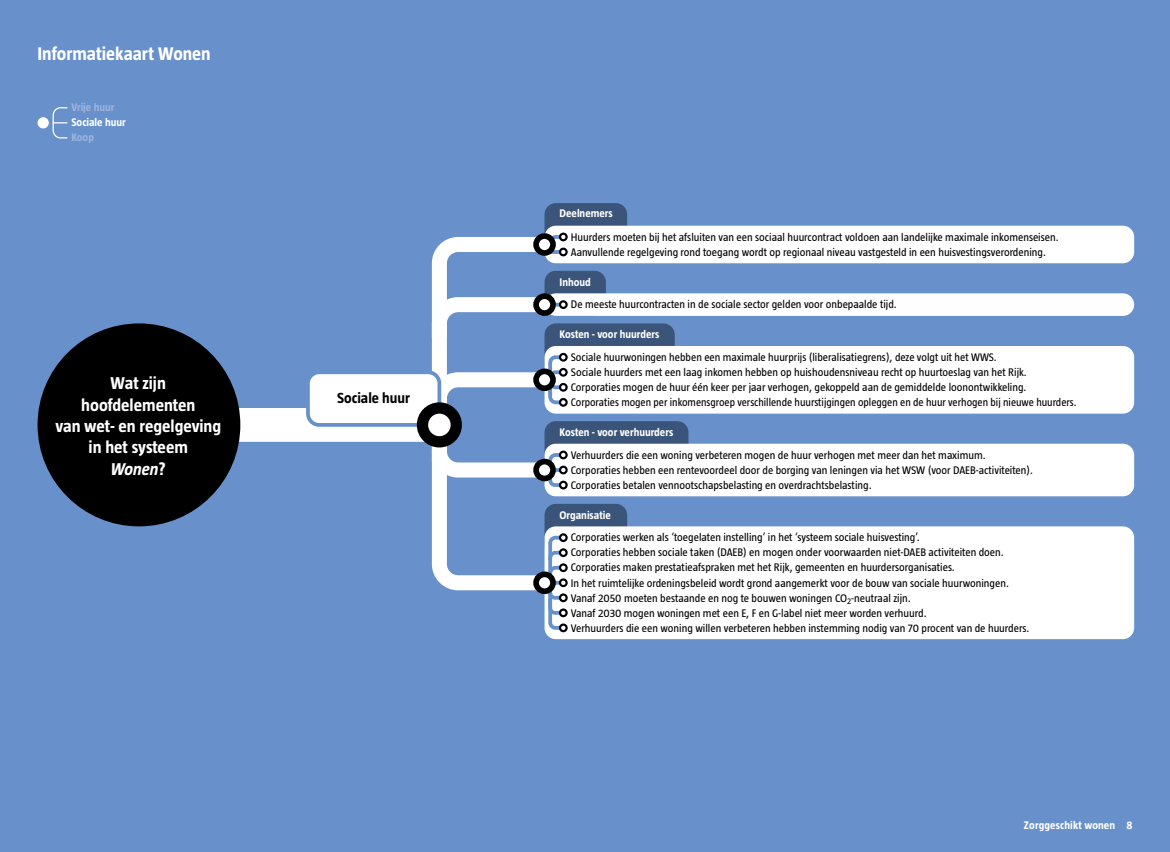
<style>
.page{position:relative;width:1170px;height:852px;background:#fff}
.page>*{position:absolute;margin:0;border:0;box-sizing:border-box;transform-origin:0 0}
.t1{font:700 18.75px "Taz";color:#fff}
.t2{font:700 17.5px/21.2px "Taz";color:#fff;text-align:center}
.t3{font:700 15px "Taz";color:#000}
.t4{font:11.25px/15px "Taz";color:#000}
.t5{font:700 11.25px "Taz";color:#fff}
.t6{font:700 11.25px "Taz";color:#9cb3dd}
.s1{font-style:italic}
</style>
<div class="page">
<div style="left:0;top:0;width:1170px;height:851px;background:#6891cb"></div>
<div style="left:140px;top:408px;width:299px;height:33px;background:#fff"></div>
<div style="left:308px;top:372px;width:131px;height:53px;background:#fff;border-radius:11px"></div>
<div style="left:306px;top:370px;width:135px;height:56px;border:4px solid #6891cb;border-radius:11px"></div>
<div style="left:545px;top:421px;width:144px;height:56px;background:#3b5479;border-radius:11px"></div>
<div style="left:545px;top:443px;width:589px;height:53px;background:#fff;border-radius:11px"></div>
<div style="left:545px;top:203px;width:82px;height:56px;background:#3b5479;border-radius:11px"></div>
<div style="left:545px;top:226px;width:589px;height:37px;background:#fff;border-radius:11px"></div>
<div style="left:545px;top:323px;width:130px;height:53px;background:#3b5479;border-radius:11px"></div>
<div style="left:545px;top:346px;width:589px;height:67px;background:#fff;border-radius:11px"></div>
<div style="left:545px;top:271px;width:61px;height:45px;background:#3b5479;border-radius:11px"></div>
<div style="left:545px;top:293px;width:589px;height:23px;background:#fff;border-radius:11px"></div>
<div style="left:545px;top:503px;width:82px;height:53px;background:#3b5479;border-radius:11px"></div>
<div style="left:545px;top:526px;width:589px;height:113px;background:#fff;border-radius:11px"></div>
<svg style="left:424px;top:229px;width:143px;height:402px"></svg>
<svg style="left:422px;top:408px;width:34px;height:33px"></svg>
<div style="left:417px;top:402px;width:45px;height:45px;border:11px solid #000;border-radius:50%"></div>
<div style="left:536px;top:461px;width:17px;height:17px;background:#fff;border-radius:50%"></div>
<div style="left:533px;top:458px;width:23px;height:23px;border:6px solid #000;border-radius:50%"></div>
<div style="left:559px;top:450px;width:9px;height:9px;border:2px solid #000;border-radius:50%"></div>
<div style="left:559px;top:465px;width:9px;height:9px;border:2px solid #000;border-radius:50%"></div>
<div style="left:559px;top:480px;width:9px;height:9px;border:2px solid #000;border-radius:50%"></div>
<div style="left:536px;top:236px;width:17px;height:17px;background:#fff;border-radius:50%"></div>
<div style="left:533px;top:233px;width:23px;height:23px;border:6px solid #000;border-radius:50%"></div>
<div style="left:559px;top:232px;width:9px;height:9px;border:2px solid #000;border-radius:50%"></div>
<div style="left:559px;top:247px;width:9px;height:9px;border:2px solid #000;border-radius:50%"></div>
<div style="left:536px;top:371px;width:17px;height:17px;background:#fff;border-radius:50%"></div>
<div style="left:533px;top:368px;width:23px;height:23px;border:6px solid #000;border-radius:50%"></div>
<div style="left:560px;top:354px;width:7px;height:6px;background:#fff;border-radius:50%"></div>
<div style="left:559px;top:353px;width:9px;height:8px;border:2px solid #000;border-radius:50%"></div>
<div style="left:560px;top:369px;width:7px;height:6px;background:#fff;border-radius:50%"></div>
<div style="left:559px;top:368px;width:9px;height:8px;border:2px solid #000;border-radius:50%"></div>
<div style="left:560px;top:384px;width:7px;height:6px;background:#fff;border-radius:50%"></div>
<div style="left:559px;top:383px;width:9px;height:8px;border:2px solid #000;border-radius:50%"></div>
<div style="left:560px;top:399px;width:7px;height:6px;background:#fff;border-radius:50%"></div>
<div style="left:559px;top:398px;width:9px;height:8px;border:2px solid #000;border-radius:50%"></div>
<div style="left:560px;top:301px;width:7px;height:7px;background:#fff;border-radius:50%"></div>
<div style="left:559px;top:300px;width:9px;height:9px;border:2px solid #000;border-radius:50%"></div>
<div style="left:536px;top:296px;width:17px;height:17px;background:#fff;border-radius:50%"></div>
<div style="left:533px;top:293px;width:23px;height:23px;border:6px solid #000;border-radius:50%"></div>
<div style="left:536px;top:574px;width:17px;height:17px;background:#fff;border-radius:50%"></div>
<div style="left:533px;top:571px;width:23px;height:23px;border:6px solid #000;border-radius:50%"></div>
<div style="left:560px;top:534px;width:7px;height:6px;background:#fff;border-radius:50%"></div>
<div style="left:559px;top:533px;width:9px;height:9px;border:2px solid #000;border-radius:50%"></div>
<div style="left:560px;top:549px;width:7px;height:7px;background:#fff;border-radius:50%"></div>
<div style="left:559px;top:548px;width:9px;height:9px;border:2px solid #000;border-radius:50%"></div>
<div style="left:560px;top:564px;width:7px;height:7px;background:#fff;border-radius:50%"></div>
<div style="left:559px;top:563px;width:9px;height:9px;border:2px solid #000;border-radius:50%"></div>
<div style="left:560px;top:579px;width:7px;height:7px;background:#fff;border-radius:50%"></div>
<div style="left:559px;top:578px;width:9px;height:9px;border:2px solid #000;border-radius:50%"></div>
<div style="left:560px;top:594px;width:7px;height:7px;background:#fff;border-radius:50%"></div>
<div style="left:559px;top:593px;width:9px;height:9px;border:2px solid #000;border-radius:50%"></div>
<div style="left:560px;top:609px;width:7px;height:7px;background:#fff;border-radius:50%"></div>
<div style="left:559px;top:608px;width:9px;height:9px;border:2px solid #000;border-radius:50%"></div>
<div style="left:560px;top:624px;width:7px;height:7px;background:#fff;border-radius:50%"></div>
<div style="left:559px;top:623px;width:9px;height:9px;border:2px solid #000;border-radius:50%"></div>
<div style="left:38px;top:323px;width:202px;height:203px;background:#000;border-radius:50%"></div>
<div style="left:38px;top:117px;width:11px;height:11px;background:#fff;border-radius:50%"></div>
<svg style="left:52px;top:107px;width:16px;height:32px"></svg>
<h1 class="t1" style="left:38px;top:43px;width:175px">Informatiekaart Wonen</h1>
<p class="t6" style="left:71px;top:101px;width:45px">Vrije huur</p>
<p class="t5" style="left:71px;top:116px;width:56px">Sociale huur</p>
<p class="t6" style="left:71px;top:131px;width:24px">Koop</p>
<h2 class="t2" style="left:55px;top:372px;width:167px">Wat zijn hoofdelementen<br>van wet- en regelgeving in het systeem<br><span class="s1">Wonen</span>?</h2>
<h3 class="t3" style="left:337px;top:389px;width:74px">Sociale huur</h3>
<p class="t5" style="left:560px;top:207px;width:55px">Deelnemers</p>
<p class="t4" style="left:571px;top:229px;width:489px">Huurders moeten bij het afsluiten van een sociaal huurcontract voldoen aan landelijke maximale inkomenseisen.<br>Aanvullende regelgeving rond toegang wordt op regionaal niveau vastgesteld in een huisvestingsverordening.</p>
<p class="t5" style="left:560px;top:275px;width:33px">Inhoud</p>
<p class="t4" style="left:571px;top:297px;width:328px">De meeste huurcontracten in de sociale sector gelden voor onbepaalde tijd.</p>
<p class="t5" style="left:560px;top:328px;width:101px">Kosten - voor huurders</p>
<p class="t4" style="left:571px;top:349px;width:507px">Sociale huurwoningen hebben een maximale huurprijs (liberalisatiegrens), deze volgt uit het WWS.<br>Sociale huurders met een laag inkomen hebben op huishoudensniveau recht op huurtoeslag van het Rijk.<br>Corporaties mogen de huur één keer per jaar verhogen, gekoppeld aan de gemiddelde loonontwikkeling.<br>Corporaties mogen per inkomensgroep verschillende huurstijgingen opleggen en de huur verhogen bij nieuwe huurders.</p>
<p class="t5" style="left:560px;top:426px;width:115px">Kosten - voor verhuurders</p>
<p class="t4" style="left:571px;top:447px;width:464px">Verhuurders die een woning verbeteren mogen de huur verhogen met meer dan het maximum.<br>Corporaties hebben een rentevoordeel door de borging van leningen via het WSW (voor DAEB-activiteiten).<br>Corporaties betalen vennootschapsbelasting en overdrachtsbelasting.</p>
<p class="t5" style="left:560px;top:508px;width:53px">Organisatie</p>
<p class="t4" style="left:571px;top:530px;width:460px">Corporaties werken als ‘toegelaten instelling’ in het ‘systeem sociale huisvesting’.<br>Corporaties hebben sociale taken (DAEB) en mogen onder voorwaarden niet-DAEB activiteiten doen.<br>Corporaties maken prestatieafspraken met het Rijk, gemeenten en huurdersorganisaties.<br>In het ruimtelijke ordeningsbeleid wordt grond aangemerkt voor de bouw van sociale huurwoningen.<br>Vanaf 2050 moeten bestaande en nog te bouwen woningen CO<sub>2</sub>-neutraal zijn.<br>Vanaf 2030 mogen woningen met een E, F en G-label niet meer worden verhuurd.<br>Verhuurders die een woning willen verbeteren hebben instemming nodig van 70 procent van de huurders.</p>
<p class="t5" style="left:1024px;top:819px;width:110px">Zorggeschikt wonen 8</p>
</div>
